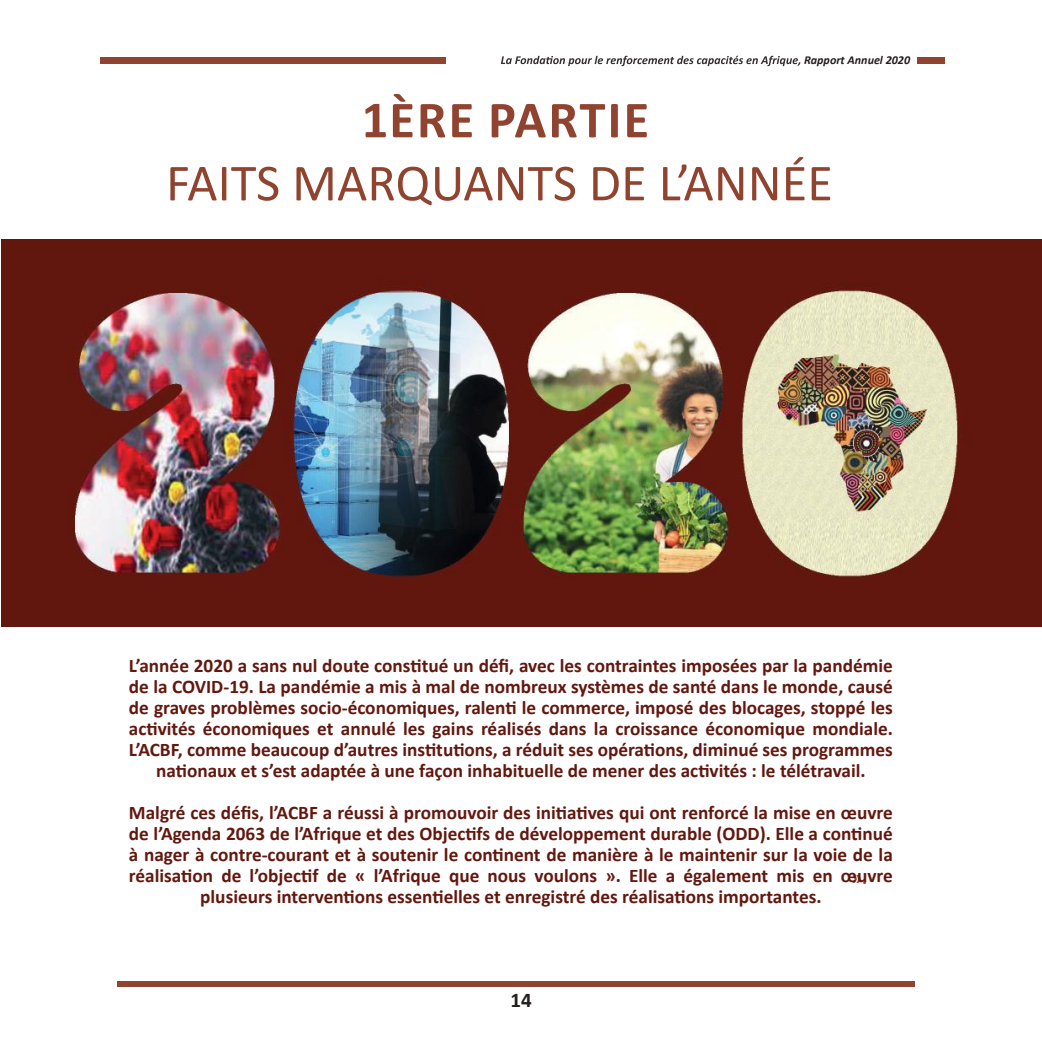
<style>
.page{position:relative;width:1042px;height:1042px;background:#fff}
.page>*{position:absolute;margin:0;border:0;box-sizing:border-box;transform-origin:0 0}
.t1{font:52.5px "Calibri";color:#904430}
.t2{font:700 52.5px "Calibri";letter-spacing:.04em;color:#904430}
.t3{font:700 21px "Calibri";color:#241f1f}
.t4{font:700 19.25px/21px "Calibri";color:#63180f;text-align:center}
.t5{font:700 19.25px "Calibri";color:#904430}
.t6{font:italic 700 12.08px "Calibri";color:#241f1f}
</style>
<div class="page">
<div style="left:117px;top:981px;width:798px;height:5px;background:#904430"></div>
<div style="left:917px;top:57px;width:27px;height:7px;background:#904430"></div>
<div style="left:100px;top:57px;width:346px;height:7px;background:#904430"></div>
<img style="left:1px;top:240px;width:1041px;height:386px">
<svg style="left:501px;top:56px;width:299px;height:10px"></svg>
<p class="t6" style="left:804px;top:51px;width:108px">Rapport Annuel 2020</p>
<h1 class="t2" style="left:362px;top:83px;width:289px">1ÈRE PARTIE</h1>
<h1 class="t1" style="left:166px;top:150px;width:668px">FAITS MARQUANTS DE L’ANNÉE</h1>
<p class="t4" style="left:129px;top:654px;width:765px">L’année 2020 a sans nul doute constitué un défi, avec les contraintes imposées par la pandémie de la COVID-19. La pandémie a mis à mal de nombreux systèmes de santé dans le monde, causé de graves problèmes socio-économiques, ralenti le commerce, imposé des blocages, stoppé les activités économiques et annulé les gains réalisés dans la croissance économique mondiale.<br>L’ACBF, comme beaucoup d’autres institutions, a réduit ses opérations, diminué ses programmes nationaux et s’est adaptée à une façon inhabituelle de mener des activités : le télétravail.</p>
<p class="t4" style="left:129px;top:801px;width:765px">Malgré ces défis, l’ACBF a réussi à promouvoir des initiatives qui ont renforcé la mise en œuvre de l’Agenda 2063 de l’Afrique et des Objectifs de développement durable (ODD). Elle a continué à nager à contre-courant et à soutenir le continent de manière à le maintenir sur la voie de la réalisation de l’objectif de « l’Afrique que nous voulons ». Elle a également mis en œuvre plusieurs interventions essentielles et enregistré des réalisations importantes.</p>
<p class="t5" style="left:851px;top:864px;width:17px">».</p>
<p class="t3" style="left:510px;top:985px;width:23px">14</p>
</div>
